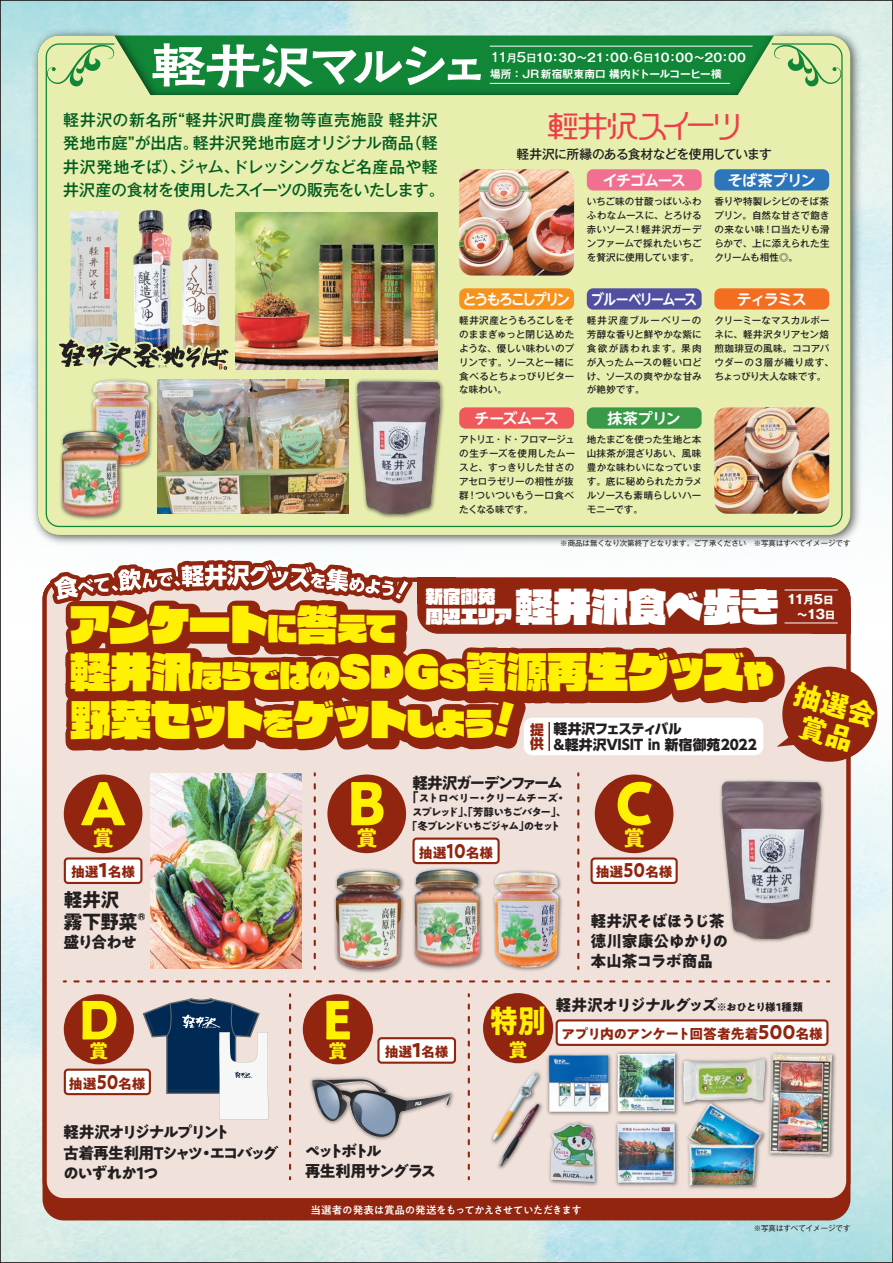
<style>
.page{position:relative;width:893px;height:1263px;background:#fff}
.page>*{position:absolute;margin:0;border:0;box-sizing:border-box;transform-origin:0 0}
.t1{font:700 58.5px "PA1 Gothic Std N";color:#fff101}
.t2{font:700 57.45px "P Kuretake Meiseki Std N";color:#fff}
.t3{font:700 52.2px "PA1 Gothic Std N";color:#fff101}
.t4{font:40.35px "Raglan Punch Std UB";letter-spacing:-.015em;color:#fff101}
.t5{font:40.35px "Raglan Punch Std UB";letter-spacing:-.055em;color:#fff101}
.t6{font:37.8px "Raglan Punch Std UB";letter-spacing:.01em;color:#fff}
.t7{font:31.95px "AB hieros regular";color:#ee3d49}
.t8{font:700 31.95px "PA1 Gothic Std N";color:#fff101;scale:.9 1}
.t9{font:29.7px "Raglan Punch Std UB";color:#fff101}
.t10{font:700 28.2px/29.7px "PA1 Gothic Std N";color:#fff101;text-align:center}
.t11{font:700 21.45px "PA1 Gothic Std N";color:#fff101}
.t12{font:700 19.2px/21.3px "PA1 Gothic Std N";letter-spacing:-.04em;color:#231f20}
.t13{font:700 19.2px "PA1 Gothic Std N";letter-spacing:-.01em;color:#91250f;scale:.8 1}
.t14{font:700 19.2px "PA1 Gothic Std N";color:#fff101}
.t15{font:700 19.2px "PA1 Gothic Std N";letter-spacing:-.01em;color:#91250f;scale:.9 1}
.t16{font:700 19.2px "PA1 Gothic Std N";letter-spacing:-.01em;color:#91250f}
.t17{font:17.25px "Raglan Punch Std UB";letter-spacing:.01em;color:#fff}
.t18{font:500 15.9px/23.4px "Gothic MB101 Pr 6";letter-spacing:-.025em;color:#015c20}
.t19{font:500 15.9px "Gothic MB101 Pr 6";letter-spacing:.005em;color:#015c20}
.t20{font:700 15.9px/20.2px "PA1 Gothic Std N";letter-spacing:-.115em;color:#231f20}
.t21{font:700 15.9px/20.2px "PA1 Gothic Std N";letter-spacing:-.055em;color:#231f20}
.t22{font:700 15.9px "PA1 Gothic Std N";letter-spacing:-.09em;color:#231f20}
.t23{font:500 15.9px "Gothic MB101 Pr 6";letter-spacing:.04em;color:#015c20}
.t24{font:700 15.9px/20.2px "PA1 Gothic Std N";letter-spacing:-.16em;color:#231f20}
.t25{font:500 15.9px "Gothic MB101 Pr 6";letter-spacing:-.02em;color:#015c20}
.t26{font:700 15.9px "PA1 Gothic Std N";letter-spacing:-.145em;color:#231f20}
.t27{font:700 14.85px "UD Shin M Go Pro De";letter-spacing:-.095em;color:#fff}
.t28{font:700 14.85px "UD Shin M Go Pro De";letter-spacing:-.12em;color:#fff;scale:.87 1}
.t29{font:700 14.85px "UD Shin M Go Pro De";letter-spacing:-.135em;color:#fff;scale:.92 1}
.t30{font:800 13.8px/15.9px "UD Shin Go Pro";letter-spacing:-.01em;color:#231f20}
.t31{font:700 13.8px "PA1 Gothic Std N";letter-spacing:-.01em;color:#91250f}
.t32{font:700 13.8px "PA1 Gothic Std N";letter-spacing:-.055em;color:#91250f}
.t33{font:800 13.8px/13.8px "UD Shin Go Pro";color:#91250f}
.t34{font:500 12.75px "Gothic MB101 Pr 6";letter-spacing:-.045em;color:#231f20}
.t35{font:700 12.75px "Gothic MB101 Pr 6";color:#fff}
.t36{font:700 12.75px "PA1 Gothic Std N";color:#231f20}
.t37{font:700 11.7px "Gothic MB101 Pr 6 De";letter-spacing:.01em;color:#fff}
.t38{font:700 10.65px/13.8px "PA1 Gothic Std N";letter-spacing:-.12em;color:#231f20;text-align:center}
.t39{font:500 10.65px "PA1 Gothic Std N";letter-spacing:-.06em;color:#fff}
.t40{font:700 10.65px "Gothic MB101 Pr 6 De";letter-spacing:.01em;color:#fff}
.t41{font:700 10.65px "PA1 Gothic Std N";letter-spacing:-.095em;color:#231f20}
.t42{font:700 10.65px "PA1 Gothic Std N";letter-spacing:-.045em;color:#231f20}
.t43{font:700 10.65px "PA1 Gothic Std N";letter-spacing:-.03em;color:#231f20}
.t44{font:700 10.65px "Gothic MB101 Pr 6";color:#fff}
.t45{font:500 10.65px "Gothic MB101 Pr 6";color:#fff}
.t46{font:500 9.6px/13.8px "Gothic MB101 Pr 6";letter-spacing:.005em;color:#231f20}
.t47{font:500 8.55px "Gothic MB101 Pr 6";color:#231f20}
.t48{font:7.5px "Gothic MB101 Pr 6";color:#231f20}
.s1{font-size:51.6px}
.s2{font-size:28.65px}
.s3{font-family:"Gothic MB101 Pr 6";font-weight:500;font-size:12.75px}
.s4{font-family:"Gothic MB101 Pr 6";font-weight:500;font-size:10.65px}
.s5{font-size:40.35px}
.s6{font-size:29.7px}
.s7{font-size:11.7px}
</style>
<div class="page">
<img style="left:2px;top:2px;width:889px;height:1259px">
<img style="left:34px;top:531px;width:849px;height:438px">
<h2 class="t2" style="left:150px;top:28px;width:345px"><span class="s1">軽井沢</span>マルシェ</h2>
<h3 class="t23" style="left:63px;top:107px;width:376px">軽井沢の新名所“軽井沢町農産物等直売施設軽井沢</h3>
<h3 class="t7" style="left:547px;top:109px;width:198px"><span class="s2">軽井沢</span>スイーツ</h3>
<p class="t37" style="left:633px;top:48px;width:114px"><span class="s3">6</span><span class="s4">日</span>10：00~20：00</p>
<p class="t37" style="left:490px;top:48px;width:139px"><span class="s3">11</span><span class="s4">月</span><span class="s3">5</span><span class="s4">日</span>10：30～21：00</p>
<p class="t40" style="left:490px;top:65px;width:233px">場所：JR新宿駅東南口構内ドトールコーヒー横</p>
<p class="t45" style="left:626px;top:49px;width:12px">・</p>
<h3 class="t19" style="left:193px;top:130px;width:222px">軽井沢発地市庭オリジナル商品</h3>
<h3 class="t19" style="left:406px;top:130px;width:33px">（軽</h3>
<h3 class="t19" style="left:63px;top:130px;width:137px">発地市庭”が出店。</h3>
<h3 class="t34" style="left:517px;top:144px;width:257px">軽井沢に所縁のある食材などを使用しています</h3>
<h3 class="t25" style="left:232px;top:153px;width:207px">ドレッシングなど名産品や軽</h3>
<h3 class="t19" style="left:178px;top:153px;width:63px">ジャム、</h3>
<h3 class="t18" style="left:63px;top:154px;width:383px">井沢発地そば）、<br>井沢産の食材を使用したスイーツの販売をいたします。</h3>
<h3 class="t27" style="left:603px;top:168px;width:84px">イチゴムース</h3>
<h3 class="t27" style="left:728px;top:168px;width:90px">そば茶プリン</h3>
<p class="t46" style="left:587px;top:194px;width:116px;text-align:right">いちご味の甘酸っぱいふわふわなムースに、とろける！軽井沢ガーデ</p>
<p class="t46" style="left:714px;top:194px;width:117px;text-align:right">香りや特製レシピのそば茶プリン。自然な甘さで飽き口当たりも滑</p>
<p class="t46" style="left:714px;top:222px;width:117px">の来ない味！<br>らかで、上に添えられた生クリームも相性◎。</p>
<p class="t46" style="left:587px;top:222px;width:116px">赤いソース<br>ンファームで採れたいちごを贅沢に使用しています。</p>
<h3 class="t29" style="left:463px;top:287px;width:118px">とうもろこしプリン</h3>
<p class="t46" style="left:459px;top:313px;width:117px;text-align:justify">軽井沢産とうもろこしをそのままぎゅっと閉じ込めたような、優しい味わいのプリンです。ソースと一緒に食べるとちょっぴりビターな味わい。</p>
<h3 class="t27" style="left:475px;top:406px;width:86px">チーズムース</h3>
<p class="t46" style="left:459px;top:432px;width:117px">アトリエ・ド・フロマージュの生チーズを使用したムースと、すっきりした甘さのアセロラゼリーの相性が抜群！ついついもう一口食べたくなる味です。</p>
<h3 class="t28" style="left:591px;top:287px;width:123px">ブルーベリームース</h3>
<p class="t46" style="left:587px;top:313px;width:117px;text-align:justify">軽井沢産ブルーベリーの芳醇な香りと鮮やかな紫に食欲が誘われます。果肉が入ったムースの軽い口どけ、ソースの爽やかな甘みが絶妙です。</p>
<h3 class="t27" style="left:608px;top:406px;width:75px">抹茶プリン</h3>
<p class="t46" style="left:587px;top:432px;width:117px;text-align:justify">地たまごを使った生地と本山抹茶が混ざりあい、風味豊かな味わいになっています。底に秘められたカラメルソースも素晴らしいハーモニーです。</p>
<h3 class="t27" style="left:737px;top:287px;width:71px">ティラミス</h3>
<p class="t46" style="left:714px;top:313px;width:121px">クリーミーなマスカルポーネに、軽井沢タリアセン焙煎珈琲豆の風味。ココアパウダーの3層が織り成す、ちょっぴり大人な味です。</p>
<p class="t48" style="left:560px;top:537px;width:292px">※商品は無くなり次第終了となります。ご了承ください　※写真はすべてイメージです</p>
<h3 class="t6" style="left:515px;top:579px;width:264px">軽井沢食べ歩き</h3>
<h3 class="t17" style="left:426px;top:584px;width:71px">新宿御苑</h3>
<h3 class="t9" style="left:267px;top:608px;width:130px">に<span class="s5">答</span>えて</h3>
<h3 class="t4" style="left:70px;top:596px;width:199px">アンケート</h3>
<h3 class="t17" style="left:426px;top:604px;width:88px">周辺エリア</h3>
<h3 class="t4" style="left:70px;top:643px;width:705px">軽井沢<span class="s6">ならではの</span>SDGs資源再生グッズ<span class="s6">や</span></h3>
<h3 class="t5" style="left:70px;top:690px;width:426px">野菜セット<span class="s6">を</span>ゲット<span class="s6">しよう</span></h3>
<h3 class="t30" style="left:554px;top:720px;width:205px">軽井沢フェスティバル<br>&amp;軽井沢VISIT in 新宿御苑2022</h3>
<h3 class="t33" style="left:530px;top:722px;width:15px">提供</h3>
<h1 class="t1" style="left:80px;top:766px;width:48px">A</h1>
<h3 class="t11" style="left:92px;top:824px;width:23px">賞</h3>
<h1 class="t1" style="left:347px;top:766px;width:40px">B</h1>
<h3 class="t11" style="left:356px;top:824px;width:23px">賞</h3>
<h3 class="t26" style="left:412px;top:772px;width:152px">軽井沢ガーデンファーム</h3>
<p class="t41" style="left:555px;top:792px;width:12px">・</p>
<h3 class="t36" style="left:406px;top:789px;width:14px">「</h3>
<p class="t38" style="left:407px;top:806px;width:161px">スプレッド」、「芳醇いちごバター、「「冬ブレンドいちごジャムのセット</p>
<p class="t43" style="left:485px;top:792px;width:74px">クリームチーズ</p>
<p class="t41" style="left:419px;top:792px;width:62px">ストロベリー</p>
<p class="t41" style="left:477px;top:792px;width:12px">・</p>
<p class="t41" style="left:519px;top:819px;width:12px">」</p>
<h3 class="t13" style="left:447px;top:838px;width:26px">10</h3>
<h3 class="t31" style="left:466px;top:844px;width:29px">名様</h3>
<h3 class="t31" style="left:419px;top:844px;width:29px">抽選</h3>
<h1 class="t1" style="left:615px;top:766px;width:39px">C</h1>
<h3 class="t11" style="left:623px;top:824px;width:23px">賞</h3>
<h3 class="t16" style="left:98px;top:858px;width:11px">1</h3>
<h3 class="t31" style="left:108px;top:863px;width:29px">名様</h3>
<h3 class="t31" style="left:71px;top:863px;width:29px">抽選</h3>
<h3 class="t13" style="left:623px;top:858px;width:29px">50</h3>
<h3 class="t31" style="left:645px;top:863px;width:29px">名様</h3>
<h3 class="t31" style="left:596px;top:863px;width:29px">抽選</h3>
<h3 class="t12" style="left:64px;top:892px;width:76px">軽井沢霧下野菜</h3>
<h3 class="t22" style="left:64px;top:931px;width:75px">盛り合わせ</h3>
<p class="t47" style="left:138px;top:910px;width:9px">R</p>
<h3 class="t21" style="left:590px;top:912px;width:139px">軽井沢そばほうじ茶徳川家康公ゆかりの本山茶コラボ商品</h3>
<h3 class="t35" style="left:787px;top:588px;width:19px">11</h3>
<h3 class="t35" style="left:813px;top:588px;width:11px">5</h3>
<p class="t44" style="left:803px;top:591px;width:12px">月</p>
<p class="t44" style="left:823px;top:591px;width:12px">日</p>
<h3 class="t35" style="left:797px;top:603px;width:30px"><span class="s7">～</span>13</h3>
<p class="t44" style="left:825px;top:606px;width:12px">日</p>
<h3 class="t10" style="left:798px;top:682px;width:85px;rotate:16deg">抽選会賞品</h3>
<h3 class="t3" style="left:79px;top:986px;width:41px">D</h3>
<h3 class="t14" style="left:89px;top:1038px;width:21px">賞</h3>
<h3 class="t13" style="left:97px;top:1069px;width:29px">50</h3>
<h3 class="t31" style="left:118px;top:1075px;width:29px">名様</h3>
<h3 class="t31" style="left:69px;top:1075px;width:29px">抽選</h3>
<h3 class="t20" style="left:63px;top:1124px;width:217px">軽井沢オリジナルプリント<br>古着再生利用Tシャツエコバッグ</h3>
<h3 class="t22" style="left:198px;top:1142px;width:17px">・</h3>
<h3 class="t22" style="left:63px;top:1163px;width:97px">のいずれかつ1</h3>
<h3 class="t3" style="left:323px;top:986px;width:31px">E</h3>
<h3 class="t14" style="left:328px;top:1038px;width:21px">賞</h3>
<h3 class="t16" style="left:412px;top:1038px;width:11px">1</h3>
<h3 class="t31" style="left:421px;top:1043px;width:29px">名様</h3>
<h3 class="t31" style="left:385px;top:1043px;width:29px">抽選</h3>
<h3 class="t24" style="left:305px;top:1143px;width:133px">ペットボトル<br>再生利用サングラス</h3>
<h3 class="t8" style="left:490px;top:1001px;width:64px">特別</h3>
<h3 class="t14" style="left:509px;top:1037px;width:21px">賞</h3>
<h3 class="t22" style="left:556px;top:995px;width:164px">軽井沢オリジナルグッズ</h3>
<p class="t42" style="left:716px;top:1000px;width:88px">※おひとり様1種類</p>
<h3 class="t15" style="left:758px;top:1020px;width:43px">500</h3>
<h3 class="t32" style="left:561px;top:1025px;width:199px">アプリ内のアンケート回答者先着</h3>
<h3 class="t31" style="left:795px;top:1025px;width:29px">名様</h3>
<p class="t39" style="left:311px;top:1203px;width:273px">当選者の発表は賞品の発送をもってかえさせていただきます</p>
<p class="t48" style="left:754px;top:1222px;width:98px">※写真はすべてイメージです</p>
</div>
